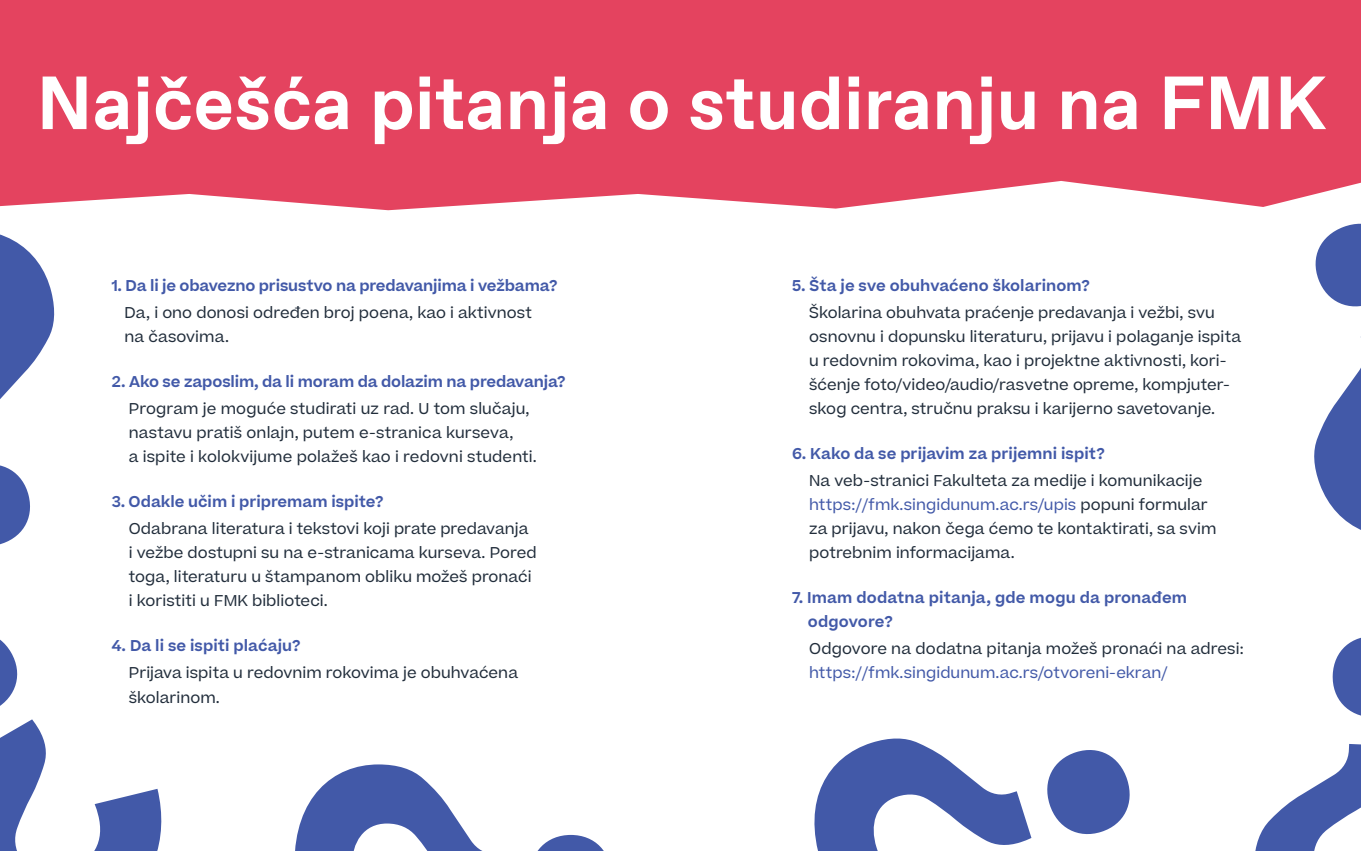
<style>
.page{position:relative;width:1361px;height:851px;background:#fff}
.page>*{position:absolute;margin:0;border:0;box-sizing:border-box;transform-origin:0 0}
.t1{font:700 75px "Favorit Pro";color:#fff}
.t2{font:15px/24px "Beatrice";letter-spacing:.005em;color:#212d3b}
.t3{font:600 15px/24px "Beatrice";color:#4259a8}
.t4{font:15px "Beatrice";letter-spacing:.005em;color:#4259a8}
.s1{color:#4259a8}
</style>
<div class="page">
<div style="left:0;top:0;width:1361px;height:210px;background:#e4435f"></div>
<svg style="left:0;top:639px;width:162px;height:211px"></svg>
<svg style="left:0;top:234px;width:55px;height:311px"></svg>
<svg style="left:1314px;top:223px;width:47px;height:307px"></svg>
<svg style="left:1255px;top:637px;width:106px;height:213px"></svg>
<svg style="left:814px;top:738px;width:316px;height:112px"></svg>
<svg style="left:295px;top:764px;width:308px;height:86px"></svg>
<h1 class="t1" style="left:36px;top:53px;width:1291px">Najčešća pitanja o studiranju na FMK</h1>
<p class="t3" style="left:112px;top:274px;width:447px">1. Da li je obavezno prisustvo na predavanjima i vežbama?</p>
<p class="t2" style="left:125px;top:300px;width:409px">Da, i ono donosi određen broj poena, kao i aktivnost na časovima.</p>
<p class="t3" style="left:112px;top:370px;width:455px">2. Ako se zaposlim, da li moram da dolazim na predavanja?</p>
<p class="t2" style="left:129px;top:396px;width:409px">Program je moguće studirati uz rad. U tom slučaju, nastavu pratiš onlajn, putem e-stranica kurseva,<br>a ispite i kolokvijume polažeš kao i redovni studenti.</p>
<p class="t3" style="left:112px;top:490px;width:273px">3. Odakle učim i pripremam ispite?</p>
<p class="t2" style="left:129px;top:516px;width:409px">Odabrana literatura i tekstovi koji prate predavanja<br>i vežbe dostupni su na e-stranicama kurseva. Pored toga, literaturu u štampanom obliku možeš pronaći i koristiti u FMK biblioteci.</p>
<p class="t3" style="left:112px;top:634px;width:190px">4. Da li se ispiti plaćaju?</p>
<p class="t2" style="left:129px;top:660px;width:391px">Prijava ispita u redovnim rokovima je obuhvaćena školarinom.</p>
<p class="t3" style="left:792px;top:274px;width:299px">5. Šta je sve obuhvaćeno školarinom?</p>
<p class="t2" style="left:809px;top:300px;width:433px">Školarina obuhvata praćenje predavanja i vežbi, svu osnovnu i dopunsku literaturu, prijavu i polaganje ispita u redovnim rokovima, kao i projektne aktivnosti, kori&shy;šćenje foto/video/audio/rasvetne opreme, kompjuter&shy;skog centra, stručnu praksu i karijerno savetovanje.</p>
<p class="t3" style="left:792px;top:442px;width:314px">6. Kako da se prijavim za prijemni ispit?</p>
<p class="t2" style="left:809px;top:468px;width:409px">Na veb-stranici Fakulteta za medije i komunikacije <span class="s1">https://fmk.singidunum.ac.rs/upis</span> popuni formular za prijavu, nakon čega ćemo te kontaktirati, sa svim potrebnim informacijama.</p>
<p class="t3" style="left:808px;top:586px;width:381px;text-indent:-16px">7. Imam dodatna pitanja, gde mogu da pronađem odgovore?</p>
<p class="t2" style="left:809px;top:636px;width:436px">Odgovore na dodatna pitanja možeš pronaći na adresi:</p>
<p class="t4" style="left:809px;top:663px;width:360px">https://fmk.singidunum.ac.rs/otvoreni-ekran/</p>
</div>
